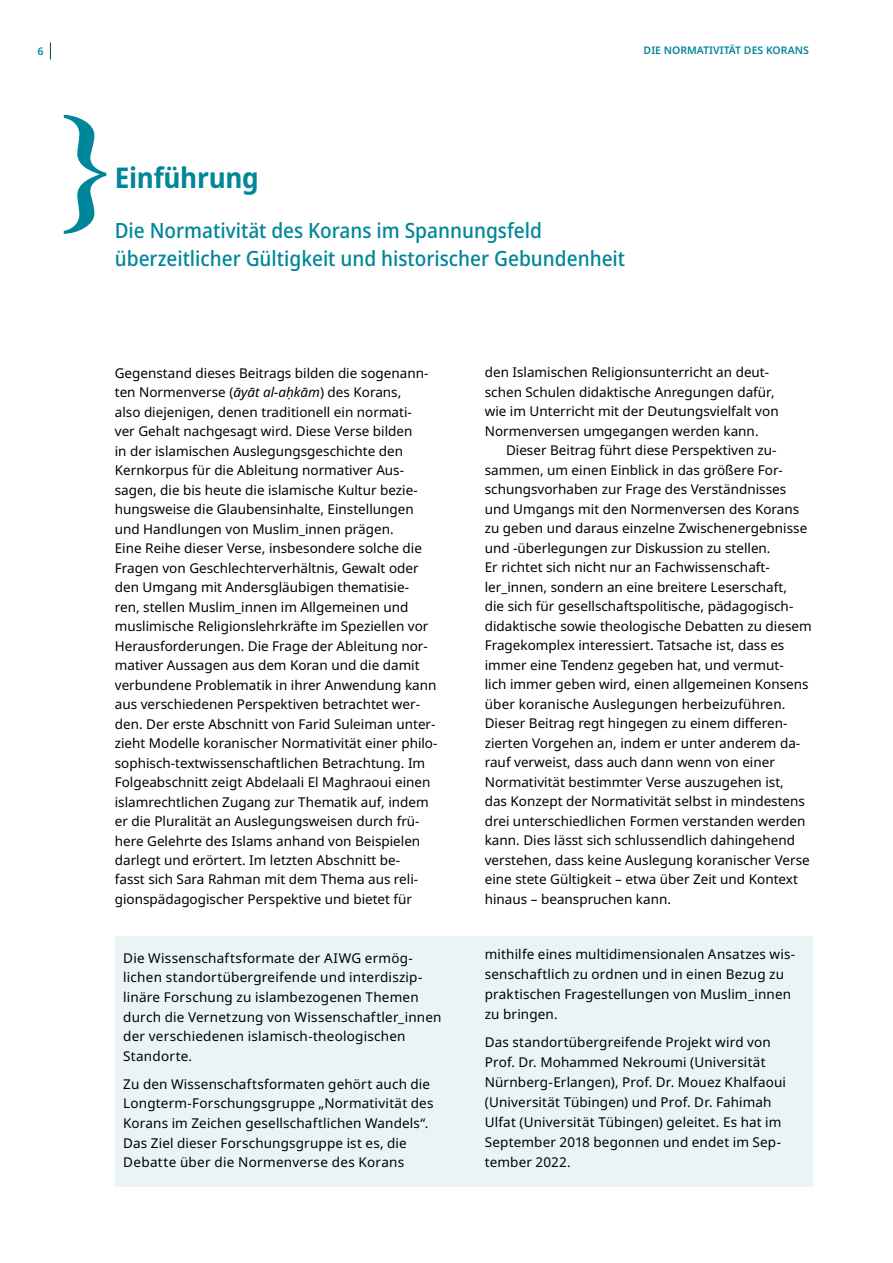
<style>
.page{position:relative;width:893px;height:1263px;background:#fff}
.page>*{position:absolute;margin:0;border:0;box-sizing:border-box;transform-origin:0 0}
.t1{font:700 semi-condensed 28.5px "Noto Sans";letter-spacing:-.01em;color:#00869a}
.t2{font:500 semi-condensed 21px/28.5px "Noto Sans";color:#00869a}
.t3{font:13.5px/19.5px "Noto Sans";color:#000}
.t4{font:600 10.5px "Noto Sans";color:#00869a}
.s1{font-style:italic}
</style>
<div class="page">
<div style="left:115px;top:935px;width:697px;height:251px;background:#eaf4f6"></div>
<svg style="left:64px;top:115px;width:42px;height:119px"></svg>
<svg style="left:50px;top:43px;width:1px;height:17px"></svg>
<p class="t4" style="left:38px;top:44px;width:8px">6</p>
<p class="t4" style="left:644px;top:43px;width:167px">DIE NORMATIVITÄT DES KORANS</p>
<h1 class="t1" style="left:115px;top:157px;width:146px">Einführung</h1>
<h2 class="t2" style="left:115px;top:216px;width:512px">Die Normativität des Korans im Spannungsfeld überzeitlicher Gültigkeit und historischer Gebundenheit</h2>
<p class="t3" style="left:115px;top:363px;width:324px">Gegenstand dieses Beitrags bilden die sogenann&shy;ten Normenverse (<span class="s1">āyāt al-aḥkām</span>) des Korans,<br>also diejenigen, denen traditionell ein normati-<br>ver Gehalt nachgesagt wird. Diese Verse bilden<br>in der islamischen Auslegungsgeschichte den Kernkorpus für die Ableitung normativer Aus&shy;sagen, die bis heute die islamische Kultur bezie&shy;hungsweise die Glaubensinhalte, Einstellungen und Handlungen von Muslim_innen prägen.<br>Eine Reihe dieser Verse, insbesondere solche die Fragen von Geschlechterverhältnis, Gewalt oder den Umgang mit Andersgläubigen thematisie-<br>ren, stellen Muslim_innen im Allgemeinen und muslimische Religionslehrkräfte im Speziellen vor Herausforderungen. Die Frage der Ableitung nor&shy;mativer Aussagen aus dem Koran und die damit verbundene Problematik in ihrer Anwendung kann aus verschiedenen Perspektiven betrachtet wer&shy;den. Der erste Abschnitt von Farid Suleiman unter&shy;zieht Modelle koranischer Normativität einer philo&shy;sophisch-textwissenschaftlichen Betrachtung. Im Folgeabschnitt zeigt Abdelaali El Maghraoui einen islamrechtlichen Zugang zur Thematik auf, indem er die Pluralität an Auslegungsweisen durch frü&shy;here Gelehrte des Islams anhand von Beispielen darlegt und erörtert. Im letzten Abschnitt be-<br>fasst sich Sara Rahman mit dem Thema aus reli&shy;gionspädagogischer Perspektive und bietet für</p>
<p class="t3" style="left:485px;top:363px;width:295px">den Islamischen Religionsunterricht an deut&shy;schen Schulen didaktische Anregungen dafür, wie im Unterricht mit der Deutungsvielfalt von Normenversen umgegangen werden kann.</p>
<p class="t3" style="left:485px;top:441px;width:328px;text-indent:21px">Dieser Beitrag führt diese Perspektiven zu&shy;sammen, um einen Einblick in das größere For&shy;schungsvorhaben zur Frage des Verständnisses und Umgangs mit den Normenversen des Korans zu geben und daraus einzelne Zwischenergebnisse und -überlegungen zur Diskussion zu stellen.<br>Er richtet sich nicht nur an Fachwissenschaft&shy;ler_innen, sondern an eine breitere Leserschaft,<br>die sich für gesellschaftspolitische, pädagogisch&shy;didaktische sowie theologische Debatten zu diesem Fragekomplex interessiert. Tatsache ist, dass es immer eine Tendenz gegeben hat, und vermut-<br>lich immer geben wird, einen allgemeinen Konsens über koranische Auslegungen herbeizuführen.<br>Dieser Beitrag regt hingegen zu einem differen&shy;zierten Vorgehen an, indem er unter anderem da&shy;rauf verweist, dass auch dann wenn von einer Normativität bestimmter Verse auszugehen ist,<br>das Konzept der Normativität selbst in mindestens drei unterschiedlichen Formen verstanden werden kann. Dies lässt sich schlussendlich dahingehend verstehen, dass keine Auslegung koranischer Verse eine stete Gültigkeit – etwa über Zeit und Kontext hinaus – beanspruchen kann.</p>
<p class="t3" style="left:123px;top:948px;width:320px">Die Wissenschaftsformate der AIWG ermög&shy;lichen standortübergreifende und interdiszip&shy;linäre Forschung zu islambezogenen Themen durch die Vernetzung von Wissenschaftler_innen der verschiedenen islamisch-theologischen Standorte.</p>
<p class="t3" style="left:123px;top:1074px;width:312px">Zu den Wissenschaftsformaten gehört auch die Longterm-Forschungsgruppe „Normativität des Korans im Zeichen gesellschaftlichen Wandels“.<br>Das Ziel dieser Forschungsgruppe ist es, die Debatte über die Normenverse des Korans</p>
<p class="t3" style="left:485px;top:944px;width:312px;line-height:20.1px">mithilfe eines multidimensionalen Ansatzes wis&shy;senschaftlich zu ordnen und in einen Bezug zu praktischen Fragestellungen von Muslim_innen zu bringen.</p>
<p class="t3" style="left:485px;top:1032px;width:303px;line-height:20.1px">Das standortübergreifende Projekt wird von Prof. Dr. Mohammed Nekroumi (Universität Nürnberg-Erlangen), Prof. Dr. Mouez Khalfaoui (Universität Tübingen) und Prof. Dr. Fahimah Ulfat (Universität Tübingen) geleitet. Es hat im September 2018 begonnen und endet im Sep&shy;tember 2022.</p>
</div>
